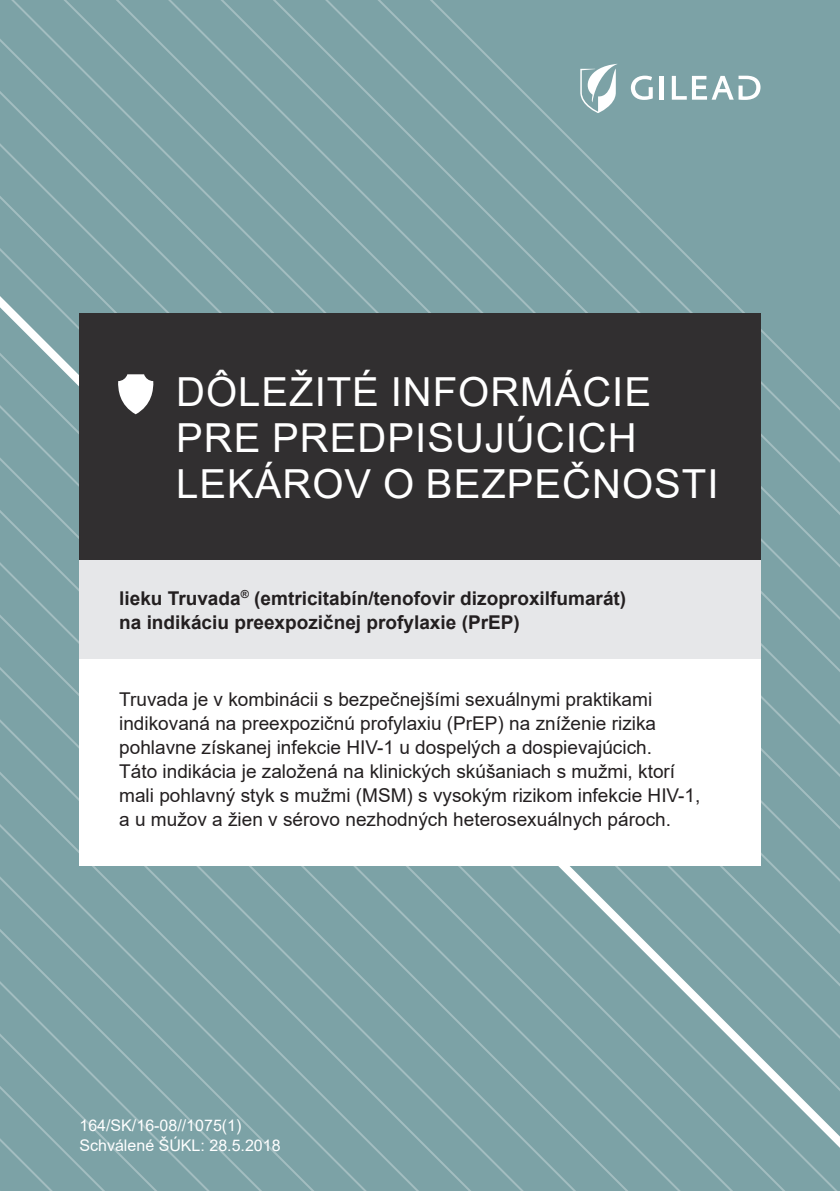
<style>
.page{position:relative;width:840px;height:1191px;background:#fff}
.page>*{position:absolute;margin:0;border:0;box-sizing:border-box;transform-origin:0 0}
.t1{font:40px/46px "Arial";letter-spacing:.025em;color:#fff}
._01_Body_Copy{font:19px/24px "Arial";color:#231f20}
.t2{font:700 19px/24px "Arial";color:#231f20}
.t3{font:16px "Arial";color:#fff}
</style>
<div class="page">
<div style="left:778px;top:0;width:52px;height:1191px;background:#7ca2a6"></div>
<svg style="left:726px;top:0;width:52px;height:1191px;background:#80a4a7"></svg>
<div style="left:674px;top:0;width:52px;height:1191px;background:#7ca2a6"></div>
<div style="left:621px;top:0;width:53px;height:1191px;background:#7ca2a6"></div>
<svg style="left:569px;top:0;width:52px;height:1191px;background:#80a4a8"></svg>
<div style="left:517px;top:0;width:52px;height:1191px;background:#7ca2a6"></div>
<div style="left:465px;top:0;width:52px;height:1191px;background:#7ca2a6"></div>
<div style="left:412px;top:0;width:53px;height:1191px;background:#7ca2a6"></div>
<div style="left:360px;top:0;width:52px;height:1191px;background:#7ca2a6"></div>
<div style="left:308px;top:0;width:52px;height:1191px;background:#7ca2a6"></div>
<div style="left:255px;top:0;width:53px;height:1191px;background:#7ca2a6"></div>
<div style="left:203px;top:0;width:52px;height:1191px;background:#7ca2a6"></div>
<div style="left:151px;top:0;width:52px;height:1191px;background:#7ca2a6"></div>
<div style="left:99px;top:0;width:52px;height:1191px;background:#7ca2a6"></div>
<svg style="left:46px;top:0;width:53px;height:1191px;background:#7fa4a8"></svg>
<svg style="left:0;top:0;width:46px;height:1191px;background:#7fa4a8"></svg>
<svg style="left:630px;top:76px;width:22px;height:24px"></svg>
<hr style="left:659px;top:76px;width:4px;height:24px;background:#fff">
<svg style="left:671px;top:76px;width:89px;height:24px"></svg>
<svg style="left:580px;top:64px;width:37px;height:49px"></svg>
<div style="left:79px;top:640px;width:681px;height:225px;background:#fff"></div>
<div style="left:79px;top:313px;width:681px;height:254px;background:#312f30"></div>
<div style="left:79px;top:560px;width:681px;height:99px;background:#e6e7e9"></div>
<svg style="left:118px;top:374px;width:36px;height:40px"></svg>
<p class="t1" style="left:176px;top:368px;width:543px">DÔLEŽITÉ INFORMÁCIE<br>PRE PREDPISUJÚCICH<br>LEKÁROV O BEZPEČNOSTI</p>
<p class="t2" style="left:119px;top:586px;width:508px">lieku Truvada<sup>®</sup> (emtricitabín/tenofovir dizoproxilfumarát) na indikáciu preexpozičnej profylaxie (PrEP)</p>
<p class="_01_Body_Copy" style="left:119px;top:687px;width:582px">Truvada je v kombinácii s bezpečnejšími sexuálnymi praktikami indikovaná na preexpozičnú profylaxiu (PrEP) na zníženie rizika pohlavne získanej infekcie HIV-1 u dospelých a dospievajúcich.<br>Táto indikácia je založená na klinických skúšaniach s mužmi, ktorí mali pohlavný styk s mužmi (MSM) s vysokým rizikom infekcie HIV-1, a u mužov a žien v sérovo nezhodných heterosexuálnych pároch.</p>
<p class="t3" style="left:79px;top:1114px;width:163px">164/SK/16-08//1075(1)</p>
<p class="t3" style="left:79px;top:1134px;width:203px">Schválené ŠÚKL: 28.5.2018</p>
</div>
